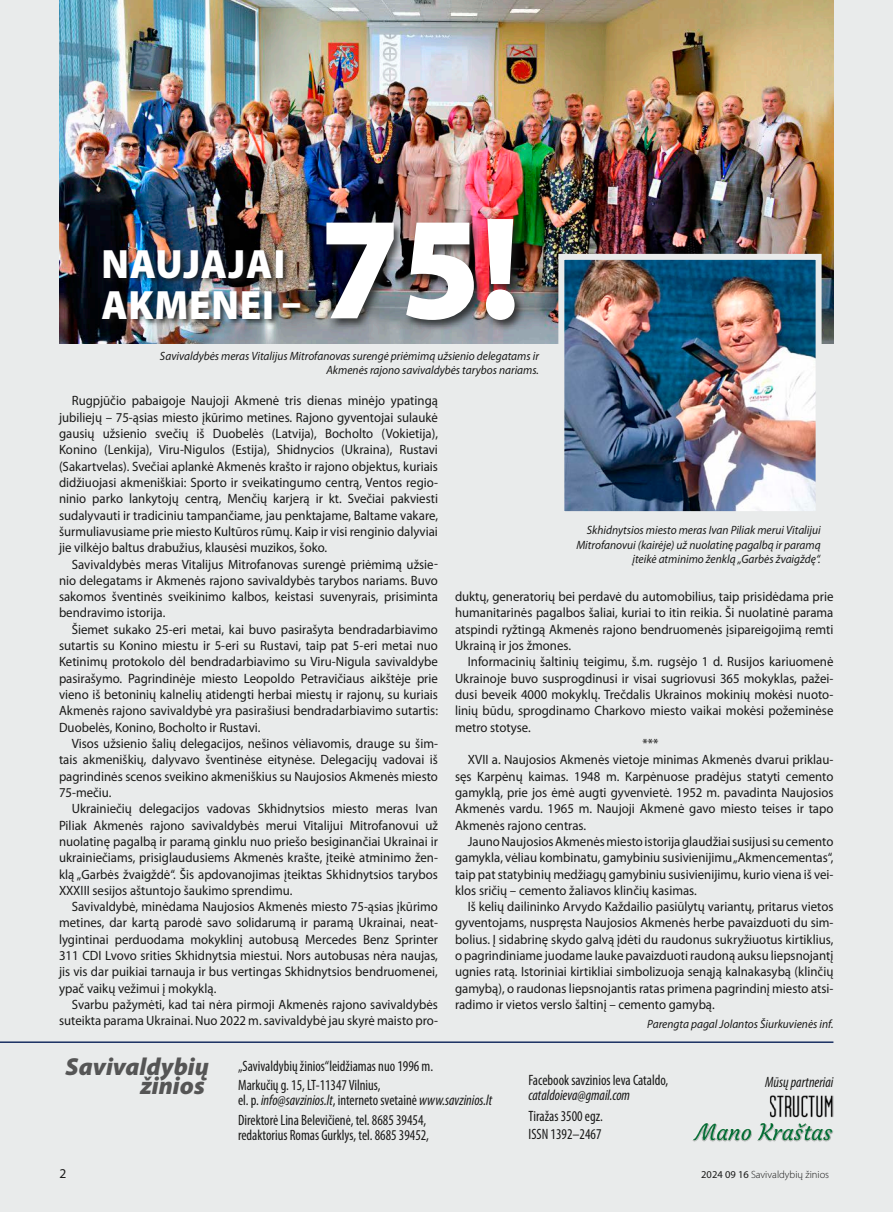
<style>
.page{position:relative;width:893px;height:1212px;background:#e9ebeb}
.page>*{position:absolute;margin:0;border:0;box-sizing:border-box;transform-origin:0 0}
.t1{font:900 147.3px "Myriad Pro";color:#fff;scale:.95 1}
.t2{font:900 41.1px/41.1px "Myriad Pro";letter-spacing:.02em;color:#fff;scale:.95 1}
.t3{font:italic 900 24.6px/19.4px "Myriad Pro";color:#555;text-align:right}
.t4{font:condensed 15px/19.2px "Myriad Pro";color:#191918;scale:.95 1}
.t5{font:italic condensed 15px "Myriad Pro";color:#191918;scale:.95 1}
.t6{font:13.5px/16.4px "Myriad Pro";color:#191918;text-align:justify;scale:.95 1}
.t7{font:13.5px "Myriad Pro";color:#191918}
.t8{font:italic 12px/14.4px "Myriad Pro";color:#191918;text-align:right;scale:.95 1}
.t9{font:300 10.5px "Myriad Pro";color:#191918}
.s1{font-style:italic}
.s2{font-weight:400}
</style>
<div class="page">
<hr style="left:0;top:1041px;width:833px;height:2px;background:#193062">
<img style="left:692px;top:1123px;width:141px;height:19px">
<img style="left:769px;top:1095px;width:64px;height:22px">
<img style="left:59px;top:0;width:774px;height:343px">
<img style="left:565px;top:261px;width:250px;height:249px">
<div style="left:558px;top:254px;width:264px;height:263px;border:6px solid #e9ebeb"></div>
<div style="left:101px;top:248px;width:207px;height:78px;background:#191918;opacity:.75"></div>
<div style="left:324px;top:217px;width:202px;height:115px;background:#191918;opacity:.75"></div>
<h2 class="t2" style="left:101px;top:241px;width:212px">NAUJAJAI<br>AKMENEI –</h2>
<h1 class="t1" style="left:320px;top:170px;width:212px">75!</h1>
<p class="t8" style="left:160px;top:348px;width:400px">Savivaldybės meras Vitalijus Mitrofanovas surengė priėmimą užsienio delegatams ir<br>Akmenės rajono savivaldybės tarybos nariams.</p>
<p class="t6" style="left:59px;top:392px;width:400px;text-indent:13px">Rugpjūčio pabaigoje Naujoji Akmenė tris dienas minėjo ypatingą jubiliejų – 75-ąsias miesto įkūrimo metines. Rajono gyventojai sulaukė gausių užsienio svečių iš Duobelės (Latvija), Bocholto (Vokietija), Konino (Lenkija), Viru-Nigulos (Estija), Shidnycios (Ukraina), Rustavi (Sakartvelas). Svečiai aplankė Akmenės krašto ir rajono objektus, kuriais didžiuojasi akmeniškiai: Sporto ir sveikatingumo centrą, Ventos regio&shy;ninio parko lankytojų centrą, Menčių karjerą ir kt. Svečiai pakviesti sudalyvauti ir tradiciniu tampančiame, jau penktajame, Baltame vakare, šurmuliavusiame prie miesto Kultūros rūmų. Kaip ir visi renginio dalyviai jie vilkėjo baltus drabužius, klausėsi muzikos, šoko.</p>
<p class="t6" style="left:59px;top:556px;width:400px;text-indent:13px">Savivaldybės meras Vitalijus Mitrofanovas surengė priėmimą užsie&shy;nio delegatams ir Akmenės rajono savivaldybės tarybos nariams. Buvo sakomos šventinės sveikinimo kalbos, keistasi suvenyrais, prisiminta bendravimo istorija.</p>
<p class="t6" style="left:59px;top:621px;width:400px;text-indent:13px">Šiemet sukako 25-eri metai, kai buvo pasirašyta bendradarbiavimo sutartis su Konino miestu ir 5-eri su Rustavi, taip pat 5-eri metai nuo Ketinimų protokolo dėl bendradarbiavimo su Viru-Nigula savivaldybe pasirašymo. Pagrindinėje miesto Leopoldo Petravičiaus aikštėje prie vieno iš betoninių kalnelių atidengti herbai miestų ir rajonų, su kuriais Akmenės rajono savivaldybė yra pasirašiusi bendradarbiavimo sutartis:<br>Duobelės, Konino, Bocholto ir Rustavi.</p>
<p class="t6" style="left:59px;top:735px;width:400px;text-indent:13px">Visos užsienio šalių delegacijos, nešinos vėliavomis, drauge su šim&shy;tais akmeniškių, dalyvavo šventinėse eitynėse. Delegacijų vadovai iš pagrindinės scenos sveikino akmeniškius su Naujosios Akmenės miesto 75-mečiu.</p>
<p class="t6" style="left:59px;top:800px;width:400px;text-indent:13px">Ukrainiečių delegacijos vadovas Skhidnytsios miesto meras Ivan Piliak Akmenės rajono savivaldybės merui Vitalijui Mitrofanovui už nuolatinę pagalbą ir paramą ginklu nuo priešo besiginančiai Ukrainai ir ukrainiečiams, prisiglaudusiems Akmenės krašte, įteikė atminimo žen&shy;klą „Garbės žvaigždė“. Šis apdovanojimas įteiktas Skhidnytsios tarybos XXXIII sesijos aštuntojo šaukimo sprendimu.</p>
<p class="t6" style="left:59px;top:898px;width:400px;text-indent:13px">Savivaldybė, minėdama Naujosios Akmenės miesto 75-ąsias įkūrimo metines, dar kartą parodė savo solidarumą ir paramą Ukrainai, neat&shy;lygintinai perduodama mokyklinį autobusą Mercedes Benz Sprinter 311 CDI Lvovo srities Skhidnytsia miestui. Nors autobusas nėra naujas, jis vis dar puikiai tarnauja ir bus vertingas Skhidnytsios bendruomenei, ypač vaikų vežimui į mokyklą.</p>
<p class="t6" style="left:59px;top:996px;width:400px;text-align:right">Svarbu pažymėti, kad tai nėra pirmoji Akmenės rajono savivaldybės suteikta parama Ukrainai. Nuo 2022 m. savivaldybė jau skyrė maisto pro-</p>
<p class="t8" style="left:576px;top:523px;width:259px">Skhidnytsios miesto meras Ivan Piliak merui Vitalijui<br>Mitrofanovui (kairėje) už nuolatinę pagalbą ir paramą įteikė atminimo ženklą „Garbės žvaigždę“.</p>
<p class="t6" style="left:455px;top:588px;width:400px">duktų, generatorių bei perdavė du automobilius, taip prisidėdama prie humanitarinės pagalbos šaliai, kuriai to itin reikia. Ši nuolatinė parama atspindi ryžtingą Akmenės rajono bendruomenės įsipareigojimą remti Ukrainą ir jos žmones.</p>
<p class="t6" style="left:468px;top:653px;width:386px">Informacinių šaltinių teigimu, š.m. rugsėjo 1 d. Rusijos kariuomenė</p>
<p class="t6" style="left:455px;top:670px;width:400px">Ukrainoje buvo susprogdinusi ir visai sugriovusi 365 mokyklas, pažei-</p>
<p class="t6" style="left:455px;top:686px;width:400px">dusi beveik 4000 mokyklų. Trečdalis Ukrainos mokinių mokėsi nuoto-</p>
<p class="t6" style="left:455px;top:702px;width:400px">linių būdu, sprogdinamo Charkovo miesto vaikai mokėsi požeminėse</p>
<p class="t6" style="left:455px;top:719px;width:81px">metro stotyse.</p>
<p class="t6" style="left:643px;top:735px;width:18px">***</p>
<p class="t6" style="left:468px;top:751px;width:386px">XVII a. Naujosios Akmenės vietoje minimas Akmenės dvarui priklau-</p>
<p class="t6" style="left:455px;top:768px;width:400px">sęs Karpėnų kaimas. 1948 m. Karpėnuose pradėjus statyti cemento</p>
<p class="t6" style="left:455px;top:784px;width:400px">gamyklą, prie jos ėmė augti gyvenvietė. 1952 m. pavadinta Naujosios</p>
<p class="t6" style="left:455px;top:800px;width:400px">Akmenės vardu. 1965 m. Naujoji Akmenė gavo miesto teises ir tapo</p>
<p class="t6" style="left:455px;top:817px;width:140px">Akmenės rajono centras.</p>
<p class="t6" style="left:468px;top:833px;width:386px">Jauno Naujosios Akmenės miesto istorija glaudžiai susijusi su cemento</p>
<p class="t6" style="left:455px;top:849px;width:400px">gamykla, vėliau kombinatu, gamybiniu susivienijimu „Akmencementas“,</p>
<p class="t6" style="left:455px;top:866px;width:400px">taip pat statybinių medžiagų gamybiniu susivienijimu, kurio viena iš vei-</p>
<p class="t6" style="left:455px;top:882px;width:256px">klos sričių – cemento žaliavos klinčių kasimas.</p>
<p class="t6" style="left:468px;top:898px;width:386px">Iš kelių dailininko Arvydo Každailio pasiūlytų variantų, pritarus vietos</p>
<p class="t6" style="left:455px;top:914px;width:400px">gyventojams, nuspręsta Naujosios Akmenės herbe pavaizduoti du sim-</p>
<p class="t6" style="left:455px;top:931px;width:400px">bolius. Į sidabrinę skydo galvą įdėti du raudonus sukryžiuotus kirtiklius,</p>
<p class="t6" style="left:455px;top:947px;width:400px">o pagrindiniame juodame lauke pavaizduoti raudoną auksu liepsnojantį</p>
<p class="t6" style="left:455px;top:963px;width:400px">ugnies ratą. Istoriniai kirtikliai simbolizuoja senąją kalnakasybą (klinčių</p>
<p class="t6" style="left:455px;top:980px;width:400px">gamybą), o raudonas liepsnojantis ratas primena pagrindinį miesto atsi-</p>
<p class="t6" style="left:455px;top:996px;width:275px">radimo ir vietos verslo šaltinį – cemento gamybą.</p>
<p class="t8" style="left:647px;top:1016px;width:198px">Parengta pagal Jolantos Šiurkuvienės inf.</p>
<h3 class="t3" style="left:66px;top:1056px;width:145px">Savivaldybių žinios</h3>
<p class="t4" style="left:238px;top:1056px;width:207px">„Savivaldybių žinios“leidžiamas nuo 1996 m.<br>Markučių g. 15, LT-11347 Vilnius,</p>
<p class="t4" style="left:238px;top:1091px;width:269px">el. p. <span class="s1">info@savzinios.lt</span>, interneto svetainė <span class="s1">www.savzinios.lt<br></span>Direktorė Lina Belevičienė, tel. 8685 39454,</p>
<p class="t4" style="left:238px;top:1125px;width:202px">redaktorius Romas Gurklys, tel. 8685 39452,</p>
<p class="t4" style="left:529px;top:1071px;width:148px">Facebook savzinios Ieva Cataldo,</p>
<p class="t5" style="left:529px;top:1086px;width:108px">cataldoieva@gmail.com</p>
<p class="t4" style="left:529px;top:1106px;width:80px;line-height:18.5px">Tiražas 3500 egz.<br>ISSN 1392–2467</p>
<p class="t5" style="left:765px;top:1073px;width:73px">Mūsų partneriai</p>
<p class="t7" style="left:60px;top:1165px;width:8px">2</p>
<p class="t9" style="left:701px;top:1168px;width:129px"><span class="s2">2024 09 16</span> Savivaldybių žinios</p>
</div>
